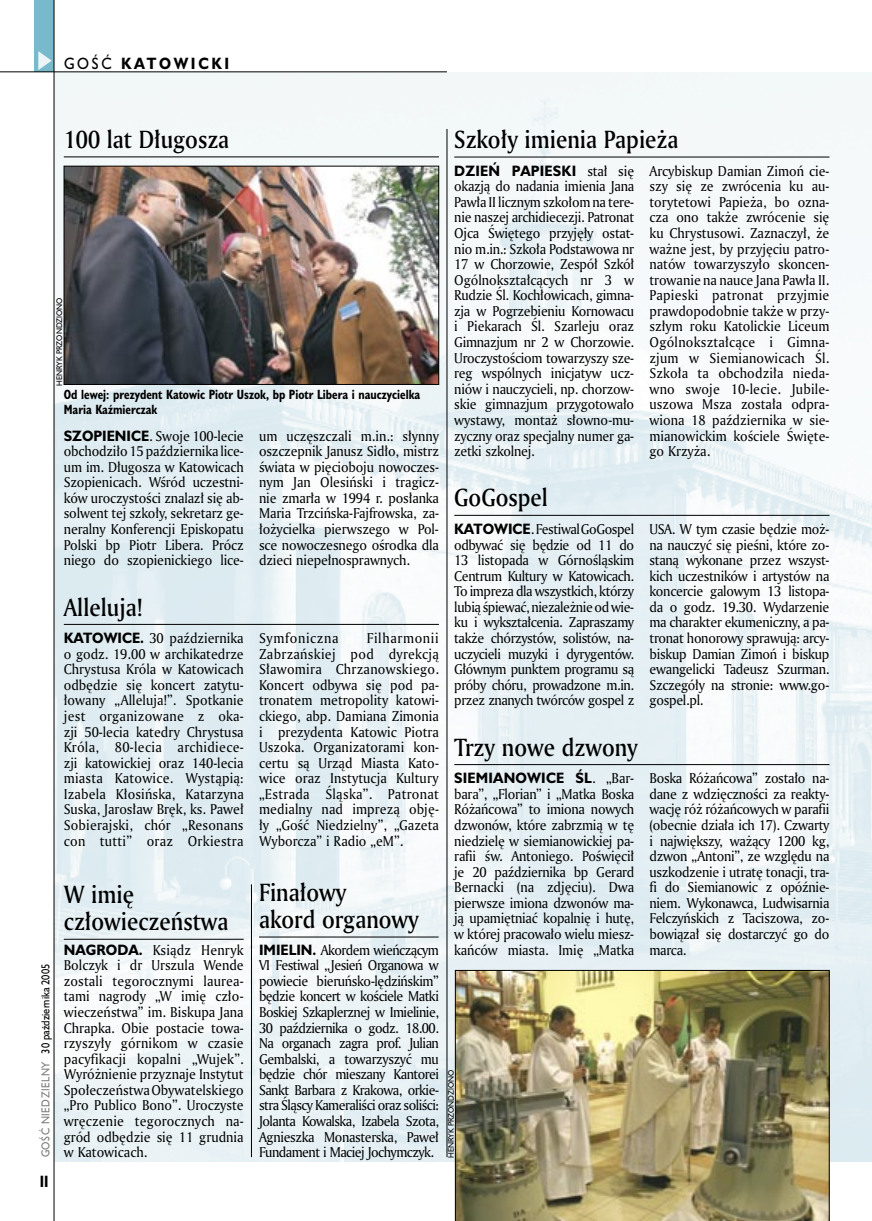
<style>
.page{position:relative;width:872px;height:1221px;background:#fff}
.page>*{position:absolute;margin:0;border:0;box-sizing:border-box;transform-origin:0 0}
._05d_tytyl_Kronika_AmMd_16_pt{font:24px/27px "Amerigo Md PL";color:#000;scale:.9 1}
._15a_temat_lewo{font:700 15px "Humanst 521 PL";letter-spacing:.2em;color:#000;scale:.9 1}
._16_pagina_lewa{font:700 15px "Humanst 521 Cn PL";color:#000;scale:.94 1}
._03_body_bez_akapitu{font:13.8px/15.6px "Amerigo PL";letter-spacing:-.01em;color:#000;text-align:justify;scale:.94 1}
._03_body_bez_akapitu-2{font:13.8px "Amerigo PL";letter-spacing:.05em;color:#000;scale:.94 1}
._09_podpis_zdjecia_HuCnB{font:700 12.3px/14.4px "Humanst 521 Cn PL";color:#000;scale:.94 1}
._18_data_lewa{font:10.5px "Humanst 521 PL";color:#000;scale:.9 1}
._18a_data_lewa_GOSC{font:10.5px "Humanst 521 PL";letter-spacing:.05em;color:#7c7c7c;scale:.9 1}
._09a_autor_zdjecia_Hu_5_pt{font:7.5px "Humanst 521 PL";color:#000;scale:.94 1}
.s1{font-weight:400}
.s2{font-family:"Humanst 521 PL";font-weight:700}
</style>
<div class="page">
<img style="left:55px;top:72px;width:817px;height:1089px">
<div style="left:35px;top:0;width:19px;height:72px;background:#78b9cc"></div>
<svg style="left:38px;top:51px;width:14px;height:19px"></svg>
<hr style="left:54px;top:0;width:1px;height:1220px;background:#000">
<hr style="left:0;top:72px;width:447px;height:1px;background:#000">
<hr style="left:447px;top:129px;width:1px;height:1027px;background:#000">
<hr style="left:64px;top:938px;width:180px;height:1px;background:#000">
<hr style="left:64px;top:624px;width:375px;height:1px;background:#000">
<hr style="left:64px;top:156px;width:375px;height:1px;background:#000">
<hr style="left:259px;top:936px;width:179px;height:1px;background:#000">
<hr style="left:454px;top:157px;width:375px;height:1px;background:#000">
<hr style="left:454px;top:764px;width:375px;height:1px;background:#000">
<hr style="left:454px;top:515px;width:375px;height:1px;background:#000">
<img style="left:455px;top:970px;width:374px;height:250px">
<img style="left:66px;top:168px;width:371px;height:214px">
<div style="left:64px;top:166px;width:375px;height:218px;border:1px solid #000"></div>
<hr style="left:251px;top:884px;width:1px;height:272px;background:#000">
<p class="_15a_temat_lewo" style="left:64px;top:53px;width:185px"><span class="s1">GOŚĆ</span> KATOWICKI</p>
<p class="_05d_tytyl_Kronika_AmMd_16_pt" style="left:64px;top:125px;width:185px">100 lat Długosza</p>
<p class="_09a_autor_zdjecia_Hu_5_pt" style="left:54px;top:386px;width:96px;rotate:-90deg">HENRYK PRZONDZIONO</p>
<p class="_09_podpis_zdjecia_HuCnB" style="left:64px;top:387px;width:381px">Od lewej: prezydent Katowic Piotr Uszok, bp Piotr Libera i nauczycielka<br>Maria Kaźmierczak</p>
<p class="_03_body_bez_akapitu" style="left:64px;top:427px;width:193px"><span class="s2">SZOPIENICE</span>. Swoje 100-lecie obchodziło 15 października lice&shy;um im. Długosza w Katowicach Szopienicach. Wśród uczestni&shy;ków uroczystości znalazł się ab&shy;solwent tej szkoły, sekretarz ge&shy;neralny Konferencji Episkopatu Polski bp Piotr Libera. Prócz niego do szopienickiego lice-</p>
<p class="_03_body_bez_akapitu" style="left:259px;top:427px;width:193px">um uczęszczali m.in.: słynny oszczepnik Janusz Sidło, mistrz świata w pięcioboju nowoczes&shy;nym Jan Olesiński i tragicz&shy;nie zmarła w 1994 r. posłanka Maria Trzcińska-Fajfrowska, za&shy;łożycielka pierwszego w Pol&shy;sce nowoczesnego ośrodka dla dzieci niepełnosprawnych.</p>
<p class="_05d_tytyl_Kronika_AmMd_16_pt" style="left:64px;top:592px;width:89px">Alleluja!</p>
<p class="_03_body_bez_akapitu" style="left:64px;top:630px;width:193px"><span class="s2">KATOWICE.</span> 30 października o godz. 19.00 w archikatedrze Chrystusa Króla w Katowicach odbędzie się koncert zatytu&shy;łowany „Alleluja!”. Spotkanie jest organizowane z oka&shy;zji 50-lecia katedry Chrystusa Króla, 80-lecia archidiece&shy;zji katowickiej oraz 140-lecia miasta Katowice. Wystąpią:<br>Izabela Kłosińska, Katarzyna Suska, Jarosław Bręk, ks. Paweł Sobierajski, chór „Resonans con tutti” oraz Orkiestra</p>
<p class="_03_body_bez_akapitu-2" style="left:259px;top:629px;width:86px">Symfoniczna</p>
<p class="_03_body_bez_akapitu" style="left:259px;top:630px;width:193px;text-indent:108px">Filharmonii Zabrzańskiej pod dyrekcją Sławomira Chrzanowskiego.<br>Koncert odbywa się pod pa&shy;tronatem metropolity katowi&shy;ckiego, abp. Damiana Zimonia i prezydenta Katowic Piotra Uszoka. Organizatorami kon&shy;certu są Urząd Miasta Kato&shy;wice oraz Instytucja Kultury „Estrada Śląska”. Patronat medialny nad imprezą obję&shy;ły „Gość Niedzielny”, „Gazeta Wyborcza” i Radio „eM”.</p>
<p class="_18_data_lewa" style="left:38px;top:1053px;width:101px;rotate:-90deg">30 października 2005</p>
<p class="_18a_data_lewa_GOSC" style="left:38px;top:1157px;width:108px;rotate:-90deg">GOŚĆ NIEDZIELNY</p>
<p class="_16_pagina_lewa" style="left:40px;top:1170px;width:11px">II</p>
<p class="_05d_tytyl_Kronika_AmMd_16_pt" style="left:64px;top:880px;width:185px">W imię człowieczeństwa</p>
<p class="_03_body_bez_akapitu" style="left:64px;top:941px;width:193px"><span class="s2">NAGRODA.</span> Ksiądz Henryk Bolczyk i dr Urszula Wende zostali tegorocznymi laurea&shy;tami nagrody „W imię czło&shy;wieczeństwa” im. Biskupa Jana Chrapka. Obie postacie towa&shy;rzyszyły górnikom w czasie pacyfikacji kopalni „Wujek”.<br>Wyróżnienie przyznaje Instytut Społeczeństwa Obywatelskiego „Pro Publico Bono”. Uroczyste wręczenie tegorocznych na&shy;gród odbędzie się 11 grudnia w Katowicach.</p>
<p class="_05d_tytyl_Kronika_AmMd_16_pt" style="left:259px;top:878px;width:179px">Finałowy<br>akord organowy</p>
<p class="_03_body_bez_akapitu" style="left:259px;top:941px;width:193px"><span class="s2">IMIELIN.</span> Akordem wieńczącym VI Festiwal „Jesień Organowa w powiecie bieruńsko-lędzińskim” będzie koncert w kościele Matki Boskiej Szkaplerznej w Imielinie, 30 października o godz. 18.00.<br>Na organach zagra prof. Julian Gembalski, a towarzyszyć mu będzie chór mieszany Kantorei Sankt Barbara z Krakowa, orkie&shy;stra Śląscy Kameraliści oraz soliści:<br>Jolanta Kowalska, Izabela Szota, Agnieszka Monasterska, Paweł Fundament i Maciej Jochymczyk.</p>
<p class="_05d_tytyl_Kronika_AmMd_16_pt" style="left:454px;top:125px;width:251px">Szkoły imienia Papieża</p>
<p class="_03_body_bez_akapitu" style="left:454px;top:162px;width:193px"><span class="s2">DZIEŃ PAPIESKI</span> stał się okazją do nadania imienia Jana Pawła II licznym szkołom na tere&shy;nie naszej archidiecezji. Patronat Ojca Świętego przyjęły ostat&shy;nio m.in.: Szkoła Podstawowa nr 17 w Chorzowie, Zespół Szkół Ogólnokształcących nr 3 w Rudzie Śl. Kochłowicach, gimna&shy;zja w Pogrzebieniu Kornowacu i Piekarach Śl. Szarleju oraz Gimnazjum nr 2 w Chorzowie.<br>Uroczystościom towarzyszy sze&shy;reg wspólnych inicjatyw ucz&shy;niów i nauczycieli, np. chorzow&shy;skie gimnazjum przygotowało wystawy, montaż słowno-mu&shy;zyczny oraz specjalny numer ga&shy;zetki szkolnej.</p>
<p class="_03_body_bez_akapitu" style="left:649px;top:162px;width:193px">Arcybiskup Damian Zimoń cie&shy;szy się ze zwrócenia ku au&shy;torytetowi Papieża, bo ozna&shy;cza ono także zwrócenie się ku Chrystusowi. Zaznaczył, że ważne jest, by przyjęciu patro&shy;natów towarzyszyło skoncen&shy;trowanie na nauce Jana Pawła II.<br>Papieski patronat przyjmie prawdopodobnie także w przy&shy;szłym roku Katolickie Liceum Ogólnokształcące i Gimna&shy;zjum w Siemianowicach Śl.<br>Szkoła ta obchodziła nieda&shy;wno swoje 10-lecie. Jubile&shy;uszowa Msza została odpra&shy;wiona 18 października w sie&shy;mianowickim kościele Święte&shy;go Krzyża.</p>
<p class="_05d_tytyl_Kronika_AmMd_16_pt" style="left:454px;top:483px;width:106px">GoGospel</p>
<p class="_03_body_bez_akapitu" style="left:454px;top:521px;width:193px"><span class="s2">KATOWICE</span>. Festiwal GoGospel odbywać się będzie od 11 do 13 listopada w Górnośląskim Centrum Kultury w Katowicach.<br>To impreza dla wszystkich, którzy lubią śpiewać, niezależnie od wie&shy;ku i wykształcenia. Zapraszamy także chórzystów, solistów, na&shy;uczycieli muzyki i dyrygentów.<br>Głównym punktem programu są próby chóru, prowadzone m.in. przez znanych twórców gospel z</p>
<p class="_03_body_bez_akapitu" style="left:649px;top:521px;width:193px">USA. W tym czasie będzie moż&shy;na nauczyć się pieśni, które zo&shy;staną wykonane przez wszyst&shy;kich uczestników i artystów na koncercie galowym 13 listopa&shy;da o godz. 19.30. Wydarzenie ma charakter ekumeniczny, a pa&shy;tronat honorowy sprawują: arcy&shy;biskup Damian Zimoń i biskup ewangelicki Tadeusz Szurman.<br>Szczegóły na stronie: www.go&shy;gospel.pl.</p>
<p class="_05d_tytyl_Kronika_AmMd_16_pt" style="left:454px;top:733px;width:205px">Trzy nowe dzwony</p>
<p class="_03_body_bez_akapitu" style="left:454px;top:770px;width:193px"><span class="s2">SIEMIANOWICE ŚL</span>. „Bar&shy;bara”, „Florian” i „Matka Boska Różańcowa” to imiona nowych dzwonów, które zabrzmią w tę niedzielę w siemianowickiej pa&shy;rafii św. Antoniego. Poświęcił je 20 października bp Gerard Bernacki (na zdjęciu). Dwa pierwsze imiona dzwonów ma&shy;ją upamiętniać kopalnię i hutę, w której pracowało wielu miesz&shy;kańców miasta. Imię „Matka</p>
<p class="_03_body_bez_akapitu" style="left:649px;top:770px;width:193px">Boska Różańcowa” zostało na&shy;dane z wdzięczności za reakty&shy;wację róż różańcowych w parafii (obecnie działa ich 17). Czwarty i największy, ważący 1200 kg, dzwon „Antoni”, ze względu na uszkodzenie i utratę tonacji, tra&shy;fi do Siemianowic z opóźnie&shy;niem. Wykonawca, Ludwisarnia Felczyńskich z Taciszowa, zo&shy;bowiązał się dostarczyć go do marca.</p>
<p class="_09a_autor_zdjecia_Hu_5_pt" style="left:446px;top:1157px;width:96px;rotate:-90deg">HENRYK PRZONDZIONO</p>
</div>
